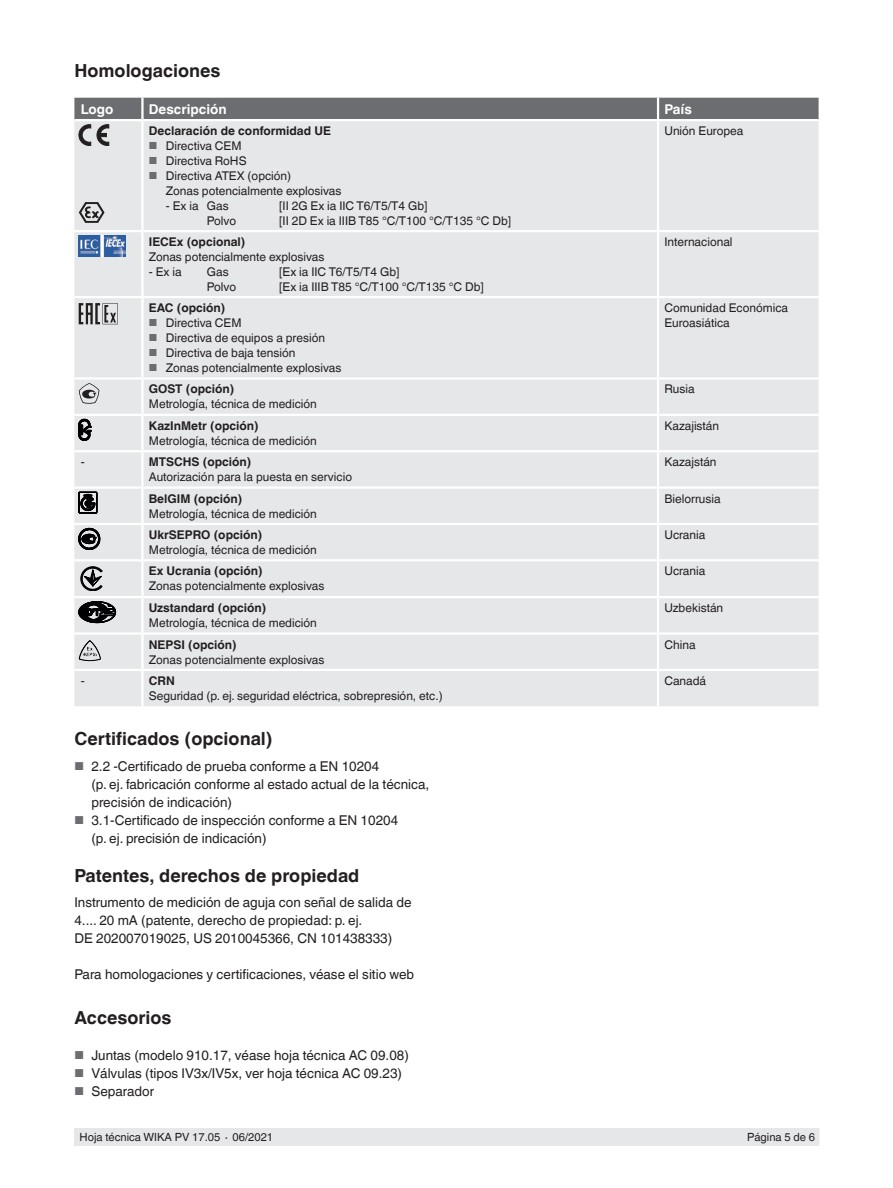
<style>
.page{position:relative;width:893px;height:1188px;background:#fff}
.page>*{position:absolute;margin:0;border:0;box-sizing:border-box;transform-origin:0 0}
.t1{font:700 18px "Helvetica World";color:#231f20}
.t2{font:13.5px/18px "Helvetica World";color:#231f20}
.t3{font:700 13.5px "Helvetica World";color:#fff}
.t4{font:12px/15px "Helvetica World";color:#231f20}
.t5{font:700 12px "Helvetica World";color:#231f20}
.t6{font:11.25px "Helvetica World";color:#231f20}
.s1{font-size:10.2px;color:#6c6d70}
.s2{font-size:11.55px;color:#6c6d70}
</style>
<div class="page">
<div style="left:75px;top:1128px;width:744px;height:17px;background:#e6e7e9"></div>
<div style="left:74px;top:145px;width:745px;height:561px;background:#e6e7e9"></div>
<hr style="left:142px;top:632px;width:516px;height:3px;background:#fff">
<hr style="left:142px;top:296px;width:516px;height:2px;background:#fff">
<hr style="left:142px;top:414px;width:516px;height:2px;background:#fff">
<hr style="left:142px;top:669px;width:516px;height:2px;background:#fff">
<hr style="left:141px;top:416px;width:3px;height:34px;background:#fff">
<hr style="left:657px;top:416px;width:2px;height:34px;background:#fff">
<hr style="left:141px;top:489px;width:3px;height:34px;background:#fff">
<hr style="left:657px;top:489px;width:2px;height:34px;background:#fff">
<hr style="left:142px;top:377px;width:516px;height:3px;background:#fff">
<hr style="left:658px;top:377px;width:161px;height:3px;background:#fff">
<hr style="left:142px;top:523px;width:516px;height:2px;background:#fff">
<hr style="left:141px;top:525px;width:3px;height:34px;background:#fff">
<hr style="left:658px;top:523px;width:161px;height:2px;background:#fff">
<hr style="left:657px;top:525px;width:2px;height:34px;background:#fff">
<hr style="left:142px;top:596px;width:516px;height:2px;background:#fff">
<hr style="left:658px;top:596px;width:161px;height:2px;background:#fff">
<hr style="left:74px;top:377px;width:68px;height:3px;background:#fff">
<hr style="left:74px;top:523px;width:68px;height:2px;background:#fff">
<hr style="left:74px;top:596px;width:68px;height:2px;background:#fff">
<hr style="left:74px;top:486px;width:68px;height:3px;background:#fff">
<hr style="left:142px;top:486px;width:516px;height:3px;background:#fff">
<hr style="left:658px;top:486px;width:161px;height:3px;background:#fff">
<hr style="left:74px;top:559px;width:68px;height:2px;background:#fff">
<hr style="left:142px;top:559px;width:516px;height:2px;background:#fff">
<hr style="left:658px;top:559px;width:161px;height:2px;background:#fff">
<hr style="left:74px;top:230px;width:68px;height:2px;background:#fff">
<hr style="left:74px;top:450px;width:68px;height:2px;background:#fff">
<hr style="left:142px;top:450px;width:516px;height:2px;background:#fff">
<hr style="left:141px;top:452px;width:3px;height:34px;background:#fff">
<hr style="left:658px;top:450px;width:161px;height:2px;background:#fff">
<hr style="left:657px;top:452px;width:2px;height:34px;background:#fff">
<hr style="left:141px;top:598px;width:3px;height:34px;background:#fff">
<hr style="left:657px;top:598px;width:2px;height:34px;background:#fff">
<hr style="left:142px;top:230px;width:516px;height:2px;background:#fff">
<hr style="left:658px;top:230px;width:161px;height:2px;background:#fff">
<hr style="left:74px;top:414px;width:68px;height:2px;background:#fff">
<hr style="left:74px;top:669px;width:68px;height:2px;background:#fff">
<hr style="left:658px;top:414px;width:161px;height:2px;background:#fff">
<hr style="left:658px;top:669px;width:161px;height:2px;background:#fff">
<hr style="left:658px;top:632px;width:161px;height:3px;background:#fff">
<hr style="left:657px;top:635px;width:2px;height:34px;background:#fff">
<hr style="left:74px;top:632px;width:68px;height:3px;background:#fff">
<hr style="left:141px;top:635px;width:3px;height:34px;background:#fff">
<hr style="left:657px;top:121px;width:2px;height:109px;background:#fff">
<hr style="left:657px;top:232px;width:2px;height:64px;background:#fff">
<hr style="left:658px;top:296px;width:161px;height:2px;background:#fff">
<hr style="left:141px;top:121px;width:3px;height:109px;background:#fff">
<hr style="left:141px;top:232px;width:3px;height:64px;background:#fff">
<hr style="left:74px;top:296px;width:68px;height:2px;background:#fff">
<hr style="left:141px;top:561px;width:3px;height:35px;background:#fff">
<hr style="left:657px;top:561px;width:2px;height:35px;background:#fff">
<hr style="left:657px;top:298px;width:2px;height:79px;background:#fff">
<hr style="left:657px;top:380px;width:2px;height:34px;background:#fff">
<hr style="left:657px;top:671px;width:2px;height:35px;background:#fff">
<hr style="left:141px;top:298px;width:3px;height:79px;background:#fff">
<hr style="left:141px;top:380px;width:3px;height:34px;background:#fff">
<hr style="left:141px;top:671px;width:3px;height:35px;background:#fff">
<svg style="left:81px;top:567px;width:21px;height:24px"></svg>
<svg style="left:74px;top:98px;width:745px;height:47px;background:#afb0b2"></svg>
<svg style="left:79px;top:202px;width:26px;height:21px"></svg>
<img style="left:79px;top:235px;width:47px;height:22px">
<svg style="left:79px;top:303px;width:39px;height:21px"></svg>
<svg style="left:79px;top:383px;width:20px;height:21px"></svg>
<svg style="left:79px;top:419px;width:12px;height:21px"></svg>
<svg style="left:79px;top:492px;width:18px;height:22px"></svg>
<svg style="left:79px;top:528px;width:21px;height:22px"></svg>
<svg style="left:79px;top:602px;width:37px;height:21px"></svg>
<svg style="left:80px;top:640px;width:10px;height:13px"></svg>
<h1 class="t1" style="left:74px;top:60px;width:148px">Homologaciones</h1>
<p class="t3" style="left:81px;top:101px;width:34px">Logo</p>
<p class="t3" style="left:149px;top:101px;width:79px">Descripción</p>
<p class="t3" style="left:664px;top:101px;width:29px">País</p>
<p class="t5" style="left:149px;top:124px;width:184px">Declaración de conformidad UE</p>
<p class="t4" style="left:149px;top:138px;width:94px"><span class="s1">■</span> Directiva CEM</p>
<p class="t4" style="left:149px;top:153px;width:99px"><span class="s1">■</span> Directiva RoHS</p>
<p class="t4" style="left:166px;top:168px;width:177px;text-indent:-17px"><span class="s1">■</span> Directiva ATEX (opción)<br>Zonas potencialmente explosivas</p>
<p class="t4" style="left:166px;top:198px;width:64px">- Ex ia Gas</p>
<p class="t4" style="left:279px;top:198px;width:150px">[II 2G Ex ia IIC T6/T5/T4 Gb]</p>
<p class="t4" style="left:207px;top:213px;width:31px">Polvo</p>
<p class="t4" style="left:279px;top:213px;width:234px">[II 2D Ex ia IIIB T85 °C/T100 °C/T135 °C Db]</p>
<p class="t4" style="left:664px;top:123px;width:81px">Unión Europea</p>
<p class="t5" style="left:149px;top:235px;width:98px">IECEx (opcional)</p>
<p class="t4" style="left:149px;top:249px;width:177px">Zonas potencialmente explosivas</p>
<p class="t4" style="left:149px;top:264px;width:34px">- Ex ia</p>
<p class="t4" style="left:207px;top:264px;width:23px">Gas</p>
<p class="t4" style="left:279px;top:264px;width:122px">[Ex ia IIC T6/T5/T4 Gb]</p>
<p class="t4" style="left:207px;top:279px;width:31px">Polvo</p>
<p class="t4" style="left:279px;top:279px;width:206px">[Ex ia IIIB T85 °C/T100 °C/T135 °C Db]</p>
<p class="t4" style="left:664px;top:234px;width:70px">Internacional</p>
<p class="t5" style="left:149px;top:301px;width:78px">EAC (opción)</p>
<p class="t4" style="left:149px;top:315px;width:94px"><span class="s1">■</span> Directiva CEM</p>
<p class="t4" style="left:149px;top:330px;width:178px"><span class="s1">■</span> Directiva de equipos a presión</p>
<p class="t4" style="left:149px;top:345px;width:148px"><span class="s1">■</span> Directiva de baja tensión</p>
<p class="t4" style="left:149px;top:360px;width:194px"><span class="s1">■</span> Zonas potencialmente explosivas</p>
<p class="t4" style="left:664px;top:300px;width:125px">Comunidad Económica<br>Euroasiática</p>
<p class="t5" style="left:149px;top:382px;width:87px">GOST (opción)</p>
<p class="t4" style="left:149px;top:397px;width:170px">Metrología, técnica de medición</p>
<p class="t4" style="left:664px;top:382px;width:32px">Rusia</p>
<p class="t5" style="left:149px;top:419px;width:111px">KazInMetr (opción)</p>
<p class="t4" style="left:149px;top:433px;width:170px">Metrología, técnica de medición</p>
<p class="t4" style="left:664px;top:418px;width:56px">Kazajistán</p>
<p class="t4" style="left:81px;top:455px;width:5px">-</p>
<p class="t5" style="left:149px;top:455px;width:104px">MTSCHS (opción)</p>
<p class="t4" style="left:149px;top:470px;width:205px">Autorización para la puesta en servicio</p>
<p class="t4" style="left:664px;top:455px;width:54px">Kazajstán</p>
<p class="t5" style="left:149px;top:491px;width:95px">BelGIM (opción)</p>
<p class="t4" style="left:149px;top:506px;width:170px">Metrología, técnica de medición</p>
<p class="t4" style="left:664px;top:491px;width:58px">Bielorrusia</p>
<p class="t5" style="left:149px;top:528px;width:115px">UkrSEPRO (opción)</p>
<p class="t4" style="left:149px;top:542px;width:170px">Metrología, técnica de medición</p>
<p class="t4" style="left:664px;top:527px;width:42px">Ucrania</p>
<p class="t5" style="left:149px;top:564px;width:115px">Ex Ucrania (opción)</p>
<p class="t4" style="left:149px;top:579px;width:177px">Zonas potencialmente explosivas</p>
<p class="t4" style="left:664px;top:564px;width:42px">Ucrania</p>
<p class="t5" style="left:149px;top:601px;width:119px">Uzstandard (opción)</p>
<p class="t4" style="left:149px;top:616px;width:170px">Metrología, técnica de medición</p>
<p class="t4" style="left:664px;top:601px;width:60px">Uzbekistán</p>
<p class="t5" style="left:149px;top:637px;width:89px">NEPSI (opción)</p>
<p class="t4" style="left:149px;top:652px;width:177px">Zonas potencialmente explosivas</p>
<p class="t4" style="left:664px;top:637px;width:33px">China</p>
<p class="t4" style="left:81px;top:673px;width:5px">-</p>
<p class="t5" style="left:149px;top:674px;width:27px">CRN</p>
<p class="t4" style="left:149px;top:688px;width:295px">Seguridad (p. ej. seguridad eléctrica, sobrepresión, etc.)</p>
<p class="t4" style="left:664px;top:673px;width:43px">Canadá</p>
<h1 class="t1" style="left:74px;top:729px;width:200px">Certificados (opcional)</h1>
<p class="t2" style="left:91px;top:757px;width:339px;text-indent:-17px"><span class="s2">■</span> 2.2 -Certificado de prueba conforme a EN 10204<br>(p. ej. fabricación conforme al estado actual de la técnica, precisión de indicación)</p>
<p class="t2" style="left:91px;top:811px;width:308px;text-indent:-17px"><span class="s2">■</span> 3.1-Certificado de inspección conforme a EN 10204 (p. ej. precisión de indicación)</p>
<h1 class="t1" style="left:74px;top:865px;width:287px">Patentes, derechos de propiedad</h1>
<p class="t2" style="left:74px;top:894px;width:339px">Instrumento de medición de aguja con señal de salida de<br>4.... 20 mA (patente, derecho de propiedad: p. ej.<br>DE 202007019025, US 2010045366, CN 101438333)</p>
<p class="t2" style="left:74px;top:966px;width:341px">Para homologaciones y certificaciones, véase el sitio web</p>
<h1 class="t1" style="left:74px;top:1007px;width:99px">Accesorios</h1>
<p class="t2" style="left:74px;top:1046px;width:336px"><span class="s2">■</span> Juntas (modelo 910.17, véase hoja técnica AC 09.08)</p>
<p class="t2" style="left:74px;top:1064px;width:329px"><span class="s2">■</span> Válvulas (tipos IV3x/IV5x, ver hoja técnica AC 09.23)</p>
<p class="t2" style="left:74px;top:1082px;width:81px"><span class="s2">■</span> Separador</p>
<p class="t6" style="left:80px;top:1131px;width:195px">Hoja técnica WIKA PV 17.05 ∙ 06/2021</p>
<p class="t6" style="left:747px;top:1131px;width:69px">Página 5 de 6</p>
</div>
